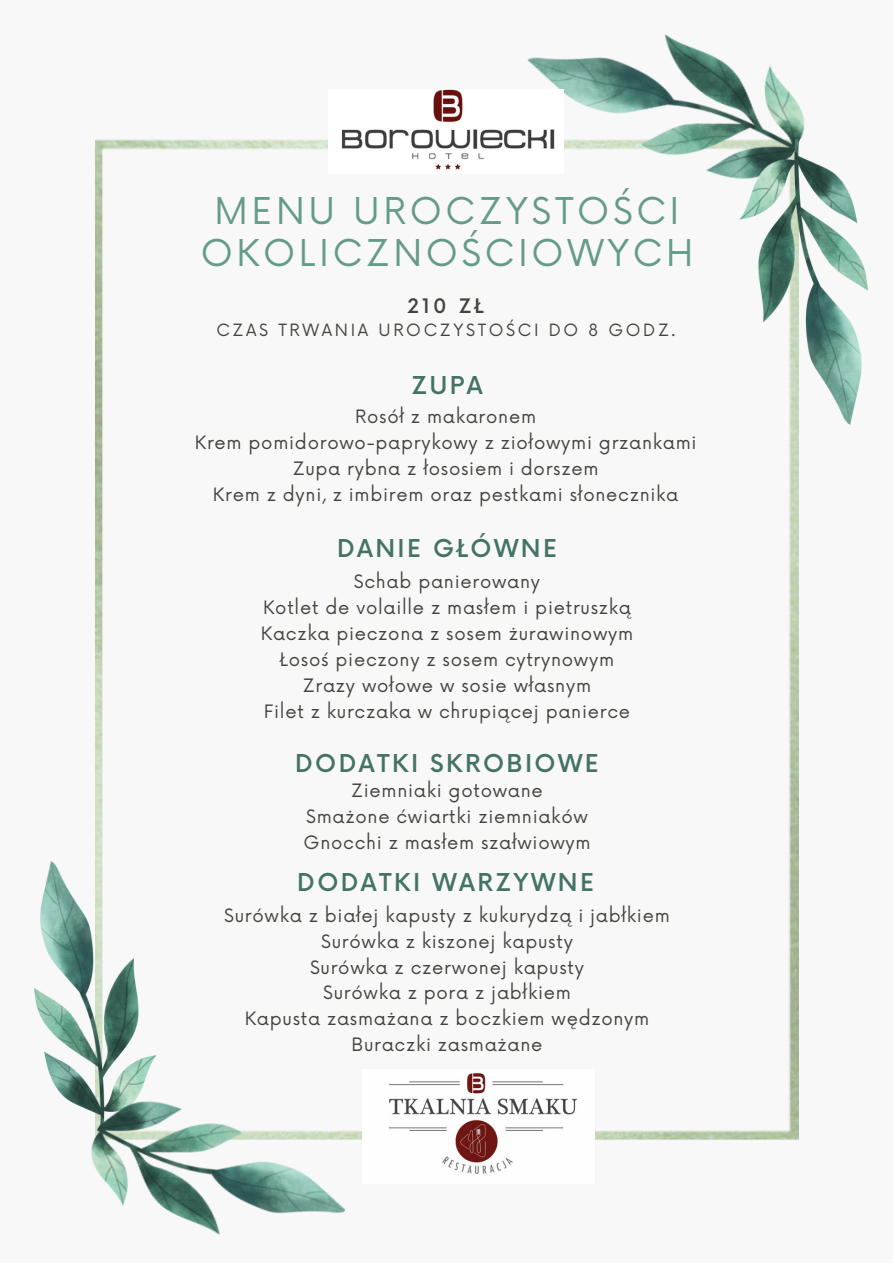
<style>
.page{position:relative;width:893px;height:1264px;background:#fff}
.page>*{position:absolute;margin:0;border:0;box-sizing:border-box;transform-origin:0 0}
.t1{font:36px/42.8px "Now";letter-spacing:.1em;color:#659b8a;text-align:center}
.t2{font:500 24px "Now";letter-spacing:.1em;color:#447366}
.t3{font:500 19.5px "Now";color:#44433f}
.t4{font:18px/25.8px "Now";letter-spacing:.04em;color:#44433f;text-align:center}
.t5{font:16.5px "Now";letter-spacing:.16em;color:#44433f}
</style>
<div class="page">
<div style="left:0;top:0;width:892px;height:1262px;background:#f8f8f8"></div>
<img style="left:95px;top:140px;width:703px;height:999px">
<img style="left:35px;top:861px;width:121px;height:240px">
<img style="left:70px;top:1069px;width:283px;height:166px">
<img style="left:519px;top:34px;width:286px;height:178px">
<img style="left:739px;top:140px;width:128px;height:284px">
<img style="left:328px;top:90px;width:235px;height:83px">
<img style="left:363px;top:1069px;width:231px;height:105px">
<h1 class="t1" style="left:201px;top:191px;width:494px">MENU UROCZYSTOŚCI<br>OKOLICZNOŚCIOWYCH</h1>
<p class="t3" style="left:407px;top:295px;width:78px">210 ZŁ</p>
<p class="t5" style="left:216px;top:321px;width:460px">CZAS TRWANIA UROCZYSTOŚCI DO 8 GODZ.</p>
<h2 class="t2" style="left:411px;top:372px;width:73px">ZUPA</h2>
<p class="t4" style="left:195px;top:405px;width:503px">Rosół z makaronem<br>Krem pomidorowo-paprykowy z ziołowymi grzankami Zupa rybna z łososiem i dorszem<br>Krem z dyni, z imbirem oraz pestkami słonecznika</p>
<h2 class="t2" style="left:337px;top:535px;width:221px">DANIE GŁÓWNE</h2>
<p class="t4" style="left:261px;top:570px;width:374px">Schab panierowany<br>Kotlet de volaille z masłem i pietruszką<br>Kaczka pieczona z sosem żurawinowym<br>Łosoś pieczony z sosem cytrynowym<br>Zrazy wołowe w sosie własnym<br>Filet z kurczaka w chrupiącej panierce</p>
<h2 class="t2" style="left:295px;top:750px;width:305px">DODATKI SKROBIOWE</h2>
<p class="t4" style="left:303px;top:778px;width:289px">Ziemniaki gotowane<br>Smażone ćwiartki ziemniaków<br>Gnocchi z masłem szałwiowym</p>
<h2 class="t2" style="left:297px;top:869px;width:298px">DODATKI WARZYWNE</h2>
<p class="t4" style="left:224px;top:903px;width:447px">Surówka z białej kapusty z kukurydzą i jabłkiem<br>Surówka z kiszonej kapusty<br>Surówka z czerwonej kapusty<br>Surówka z pora z jabłkiem<br>Kapusta zasmażana z boczkiem wędzonym<br>Buraczki zasmażane</p>
</div>
